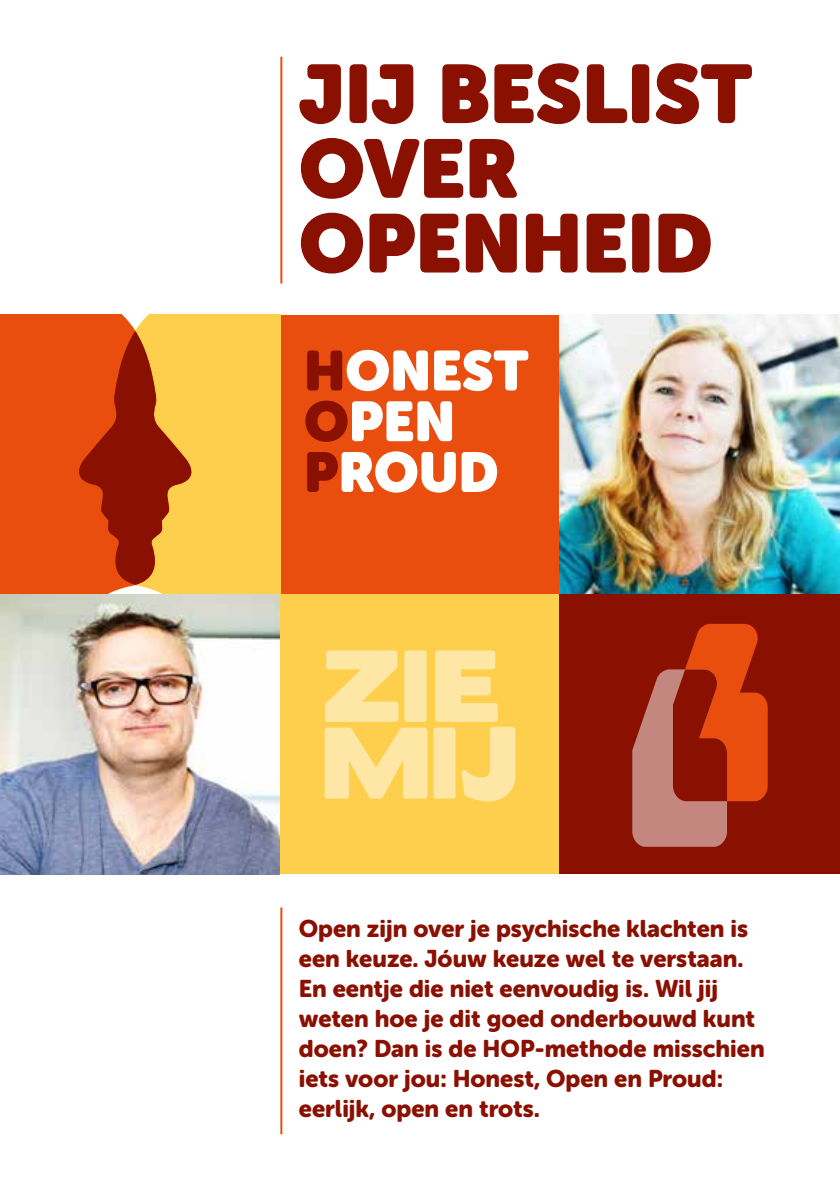
<style>
.page{position:relative;width:840px;height:1191px;background:#fff}
.page>*{position:absolute;margin:0;border:0;box-sizing:border-box;transform-origin:0 0}
.t1{font:81.8px/74.6px "Museo Sans Rounded";color:#8a1002}
.t2{font:55.6px/50.8px "Museo Sans Rounded";color:#fff}
.t3{font:24px/30px "Museo Sans Rounded 900";color:#8a1002}
.s1{color:#8a1002}
</style>
<div class="page">
<hr style="left:280px;top:57px;width:2px;height:226px;background:#e94e0f">
<hr style="left:280px;top:907px;width:2px;height:227px;background:#e94e0f">
<div style="left:280px;top:315px;width:279px;height:279px;background:#e94e0f"></div>
<img style="left:559px;top:315px;width:280px;height:279px">
<div style="left:280px;top:594px;width:279px;height:280px;background:#fecf4d"></div>
<div style="left:199px;top:315px;width:81px;height:279px;background:#fecf4d"></div>
<div style="left:0;top:315px;width:199px;height:279px;background:#e94e0f"></div>
<svg style="left:70px;top:331px;width:129px;height:263px;background:#cb5e1e"></svg>
<img style="left:0;top:594px;width:280px;height:280px">
<div style="left:559px;top:594px;width:280px;height:280px;background:#8a1002"></div>
<svg style="left:324px;top:650px;width:191px;height:151px"></svg>
<svg style="left:632px;top:624px;width:135px;height:223px"></svg>
<h1 class="t1" style="left:299px;top:57px;width:454px">JIJ BESLIST<br>OVER<br>OPENHEID</h1>
<h2 class="t2" style="left:304px;top:346px;width:226px"><span class="s1">H</span>ONEST<br><span class="s1">O</span>PEN<br><span class="s1">P</span>ROUD</h2>
<p class="t3" style="left:299px;top:913px;width:467px">Open zijn over je psychische klachten is een keuze. Jóuw keuze wel te verstaan.<br>En eentje die niet eenvoudig is. Wil jij weten hoe je dit goed onderbouwd kunt doen? Dan is de HOP-methode misschien iets voor jou: Honest, Open en Proud: eerlijk, open en trots.</p>
</div>
